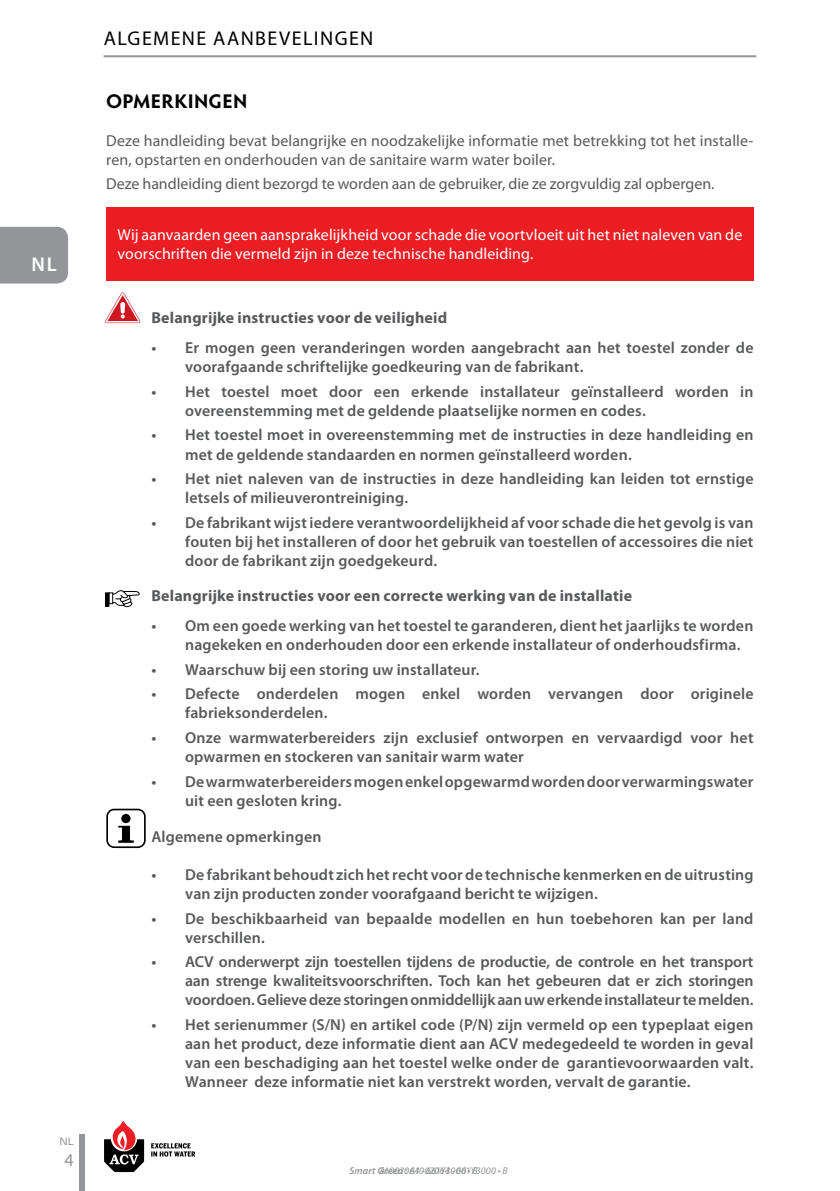
<style>
.page{position:relative;width:840px;height:1191px;background:#fff}
.page>*{position:absolute;margin:0;border:0;box-sizing:border-box;transform-origin:0 0}
.t1{font:20px "Myriad Pro";letter-spacing:.07em;color:#000}
.t2{font:600 20px "Myriad Pro";color:#fff}
.t3{font:700 19.8px "Hypatia Sans Pro";letter-spacing:.015em;color:#000}
.t4{font:18px "Myriad Pro";color:#939598}
.t5{font:600 15.8px/19px "Myriad Pro";letter-spacing:.01em;color:#58595b}
.t6{font:15.8px/19px "Myriad Pro";letter-spacing:.005em;color:#58595b}
.t7{font:15.8px/19px "Myriad Pro";letter-spacing:.01em;color:#fff}
.t8{font:700 15.8px "Myriad Pro";letter-spacing:.01em;color:#58595b}
.t9{font:italic 10px "Myriad Pro";letter-spacing:.01em;color:#939598}
.t10{font:9.8px "Eurostile LT Std";color:#808285}
.s1{font-weight:600}
</style>
<div class="page">
<div style="left:106px;top:207px;width:647px;height:73px;background:#ed1d24"></div>
<svg style="left:105px;top:292px;width:36px;height:31px"></svg>
<div style="left:120px;top:302px;width:5px;height:11px;background:#fff;border-radius:2px"></div>
<div style="left:105px;top:592px;width:4px;height:14px;border:1px solid #000"></div>
<svg style="left:108px;top:590px;width:31px;height:17px"></svg>
<svg style="left:106px;top:808px;width:40px;height:40px"></svg>
<div style="left:0;top:227px;width:68px;height:56px;background:#939598"></div>
<hr style="left:103px;top:55px;width:652px;height:2px;background:#939598">
<div style="left:79px;top:1134px;width:6px;height:57px;background:#939598"></div>
<svg style="left:104px;top:1120px;width:90px;height:53px"></svg>
<p class="t2" style="left:32px;top:251px;width:26px">NL</p>
<p class="t10" style="left:60px;top:1135px;width:15px">nl</p>
<p class="t4" style="left:64px;top:1149px;width:11px">4</p>
<p class="t1" style="left:104px;top:26px;width:271px">ALGEMENE AANBEVELINGEN</p>
<p class="t3" style="left:106px;top:87px;width:143px">OPMERKINGEN</p>
<p class="t6" style="left:106px;top:131px;width:648px">Deze handleiding bevat belangrijke en noodzakelijke informatie met betrekking tot het installe&shy;ren, opstarten en onderhouden van de sanitaire warm water boiler.</p>
<p class="t6" style="left:106px;top:174px;width:609px">Deze handleiding dient bezorgd te worden aan de gebruiker, die ze zorgvuldig zal opbergen.</p>
<p class="t7" style="left:117px;top:225px;width:626px">Wij aanvaarden geen aansprakelijkheid voor schade die voortvloeit uit het niet naleven van de voorschriften die vermeld zijn in deze technische handleiding.</p>
<p class="t8" style="left:151px;top:307px;width:297px">Belangrijke instructies voor de veiligheid</p>
<p class="t5" style="left:185px;top:338px;width:569px;text-indent:-34px">• Er mogen geen veranderingen worden aangebracht aan het toestel zonder de voorafgaande schriftelijke goedkeuring van de fabrikant.</p>
<p class="t5" style="left:185px;top:381px;width:569px;text-indent:-34px">• Het toestel moet door een erkende installateur geïnstalleerd worden in overeenstemming met de geldende plaatselijke normen en codes.</p>
<p class="t5" style="left:185px;top:425px;width:569px;text-indent:-34px">• Het toestel moet in overeenstemming met de instructies in deze handleiding en met de geldende standaarden en normen geïnstalleerd worden.</p>
<p class="t5" style="left:185px;top:469px;width:569px;text-indent:-34px">• Het niet naleven van de instructies in deze handleiding kan leiden tot ernstige letsels of milieuverontreiniging.</p>
<p class="t5" style="left:185px;top:513px;width:569px;text-align:justify;text-indent:-34px">• De fabrikant wijst iedere verantwoordelijkheid af voor schade die het gevolg is van fouten bij het installeren of door het gebruik van toestellen of accessoires die niet door de fabrikant zijn goedgekeurd.</p>
<p class="t8" style="left:151px;top:585px;width:482px">Belangrijke instructies voor een correcte werking van de installatie</p>
<p class="t5" style="left:185px;top:616px;width:569px;text-indent:-34px">• Om een goede werking van het toestel te garanderen, dient het jaarlijks te worden nagekeken en onderhouden door een erkende installateur of onderhoudsfirma.</p>
<p class="t5" style="left:151px;top:659px;width:329px">• Waarschuw bij een storing uw installateur.</p>
<p class="t5" style="left:185px;top:684px;width:569px;text-indent:-34px">• Defecte onderdelen mogen enkel worden vervangen door originele fabrieksonderdelen.</p>
<p class="t5" style="left:185px;top:728px;width:569px;text-indent:-34px">• Onze warmwaterbereiders zijn exclusief ontworpen en vervaardigd voor het opwarmen en stockeren van sanitair warm water</p>
<p class="t5" style="left:185px;top:771px;width:569px;text-indent:-34px">• De warmwaterbereiders mogen enkel opgewarmd worden door verwarmingswater uit een gesloten kring.</p>
<p class="t5" style="left:151px;top:826px;width:171px">Algemene opmerkingen</p>
<p class="t5" style="left:185px;top:864px;width:569px;text-indent:-34px">• De fabrikant behoudt zich het recht voor de technische kenmerken en de uitrusting van zijn producten zonder voorafgaand bericht te wijzigen.</p>
<p class="t5" style="left:185px;top:908px;width:569px;text-indent:-34px">• De beschikbaarheid van bepaalde modellen en hun toebehoren kan per land verschillen.</p>
<p class="t5" style="left:185px;top:952px;width:569px;text-align:justify;text-indent:-34px">• ACV onderwerpt zijn toestellen tijdens de productie, de controle en het transport aan strenge kwaliteitsvoorschriften. Toch kan het gebeuren dat er zich storingen voordoen. Gelieve deze storingen onmiddellijk aan uw erkende installateur te melden.</p>
<p class="t5" style="left:185px;top:1014px;width:569px;text-align:justify;text-indent:-34px">• Het serienummer (S/N) en artikel code (P/N) zijn vermeld op een typeplaat eigen aan het product, deze informatie dient aan ACV medegedeeld te worden in geval van een beschadiging aan het toestel welke onder de garantievoorwaarden valt.<br>Wanneer deze informatie niet kan verstrekt worden, vervalt de garantie.</p>
<p class="t9" style="left:349px;top:1164px;width:160px"><span class="s1">Smart Green :</span> A1002064 - 661Y3000 • B</p>
<p class="t9" style="left:379px;top:1164px;width:100px">A1002064 - 661Y3000 • B</p>
</div>
